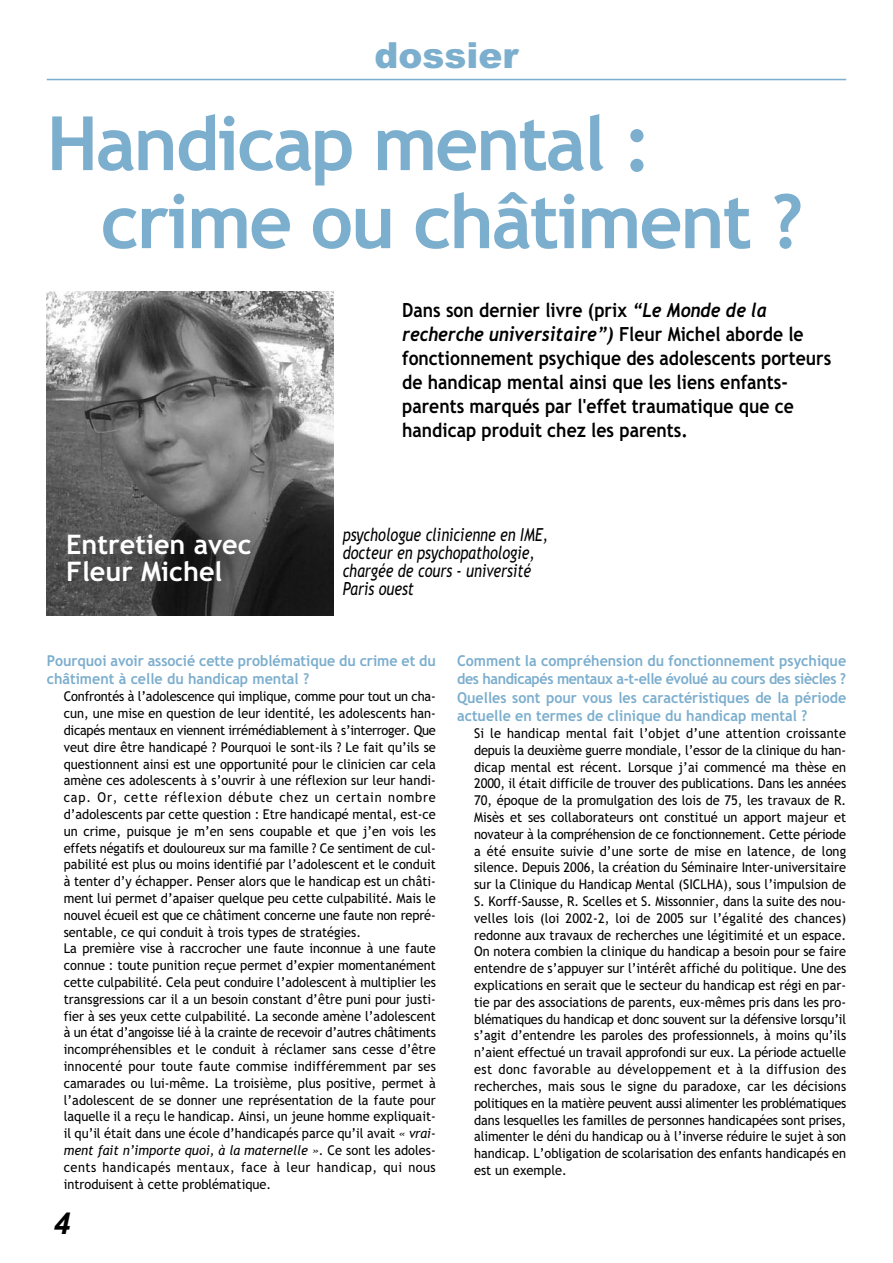
<style>
.page{position:relative;width:893px;height:1263px;background:#fff}
.page>*{position:absolute;margin:0;border:0;box-sizing:border-box;transform-origin:0 0}
.t1{font:700 75px/78px "Trebuchet MS";letter-spacing:-.03em;color:#7caece}
.t2{font:900 36px "Arial";color:#7caece}
.t3{font:italic 700 30px "Arial";color:#000}
.t4{font:700 27px/27px "Trebuchet MS";color:#fff}
.t5{font:700 19.5px/24px "Trebuchet MS";color:#000;scale:.9 1}
.t6{font:italic 700 19.5px "Trebuchet";color:#000;scale:.9 1}
.t7{font:italic 18px/18px "Trebuchet MS";color:#000;scale:.8 1}
.t8{font:700 15px/18.3px "Trebuchet MS";color:#7caece;scale:.95 1}
.t9{font:13.5px/16.8px "Trebuchet MS";color:#000;scale:.95 1}
.s1{font-family:"Trebuchet";font-style:italic}
.s2{font-family:"Trebuchet MS";font-style:normal}
.s3{font-style:italic}
</style>
<div class="page">
<hr style="left:47px;top:79px;width:799px;height:1px;background:#7caece">
<img style="left:47px;top:291px;width:287px;height:324px">
<h2 class="t2" style="left:374px;top:35px;width:145px">dossier</h2>
<h1 class="t1" style="left:101px;top:105px;width:704px;text-indent:-54px">Handicap mental : crime ou châtiment ?</h1>
<h3 class="t4" style="left:66px;top:531px;width:187px">Entretien avec<br>Fleur Michel</h3>
<h3 class="t5" style="left:402px;top:299px;width:407px">Dans son dernier livre (prix <span class="s1">“Le Monde de la</span></h3>
<h3 class="t6" style="left:402px;top:323px;width:448px">recherche universitaire”) <span class="s2">Fleur Michel aborde le</span></h3>
<h3 class="t5" style="left:402px;top:347px;width:478px">fonctionnement psychique des adolescents porteurs de handicap mental ainsi que les liens enfants&shy;parents marqués par l'effet traumatique que ce handicap produit chez les parents.</h3>
<h3 class="t7" style="left:343px;top:525px;width:258px">psychologue clinicienne en IME, docteur en psychopathologie, chargée de cours - université<br>Paris ouest</h3>
<p class="t8" style="left:47px;top:652px;width:411px">Pourquoi avoir associé cette problématique du crime et du châtiment à celle du handicap mental ?</p>
<p class="t9" style="left:64px;top:688px;width:393px">Confrontés à l’adolescence qui implique, comme pour tout un cha&shy;cun, une mise en question de leur identité, les adolescents han&shy;dicapés mentaux en viennent irrémédiablement à s’interroger. Que veut dire être handicapé ? Pourquoi le sont-ils ? Le fait qu’ils se questionnent ainsi est une opportunité pour le clinicien car cela amène ces adolescents à s’ouvrir à une réflexion sur leur handi&shy;cap. Or, cette réflexion débute chez un certain nombre d’adolescents par cette question : Etre handicapé mental, est-ce un crime, puisque je m’en sens coupable et que j’en vois les effets négatifs et douloureux sur ma famille ? Ce sentiment de cul&shy;pabilité est plus ou moins identifié par l’adolescent et le conduit à tenter d’y échapper. Penser alors que le handicap est un châti&shy;ment lui permet d’apaiser quelque peu cette culpabilité. Mais le nouvel écueil est que ce châtiment concerne une faute non repré&shy;sentable, ce qui conduit à trois types de stratégies.<br>La première vise à raccrocher une faute inconnue à une faute connue : toute punition reçue permet d’expier momentanément cette culpabilité. Cela peut conduire l’adolescent à multiplier les transgressions car il a un besoin constant d’être puni pour justi&shy;fier à ses yeux cette culpabilité. La seconde amène l’adolescent à un état d’angoisse lié à la crainte de recevoir d’autres châtiments incompréhensibles et le conduit à réclamer sans cesse d’être innocenté pour toute faute commise indifféremment par ses camarades ou lui-même. La troisième, plus positive, permet à l’adolescent de se donner une représentation de la faute pour laquelle il a reçu le handicap. Ainsi, un jeune homme expliquait&shy;il qu’il était dans une école d’handicapés parce qu’il avait <span class="s3">« vrai&shy;ment fait n’importe quoi, à la maternelle »</span>. Ce sont les adoles&shy;cents handicapés mentaux, face à leur handicap, qui nous introduisent à cette problématique.</p>
<h3 class="t3" style="left:54px;top:1206px;width:18px">4</h3>
<p class="t8" style="left:457px;top:652px;width:411px;text-align:justify">Comment la compréhension du fonctionnement psychique des handicapés mentaux a-t-elle évolué au cours des siècles ?<br>Quelles sont pour vous les caractéristiques de la période actuelle en termes de clinique du handicap mental ?</p>
<p class="t9" style="left:474px;top:725px;width:393px;text-align:justify">Si le handicap mental fait l’objet d’une attention croissante depuis la deuxième guerre mondiale, l’essor de la clinique du han&shy;dicap mental est récent. Lorsque j’ai commencé ma thèse en 2000, il était difficile de trouver des publications. Dans les années 70, époque de la promulgation des lois de 75, les travaux de R.<br>Misès et ses collaborateurs ont constitué un apport majeur et novateur à la compréhension de ce fonctionnement. Cette période a été ensuite suivie d’une sorte de mise en latence, de long silence. Depuis 2006, la création du Séminaire Inter-universitaire sur la Clinique du Handicap Mental (SICLHA), sous l’impulsion de S. Korff-Sausse, R. Scelles et S. Missonnier, dans la suite des nou&shy;velles lois (loi 2002-2, loi de 2005 sur l’égalité des chances) redonne aux travaux de recherches une légitimité et un espace.<br>On notera combien la clinique du handicap a besoin pour se faire entendre de s’appuyer sur l’intérêt affiché du politique. Une des explications en serait que le secteur du handicap est régi en par&shy;tie par des associations de parents, eux-mêmes pris dans les pro&shy;blématiques du handicap et donc souvent sur la défensive lorsqu’il s’agit d’entendre les paroles des professionnels, à moins qu’ils n’aient effectué un travail approfondi sur eux. La période actuelle est donc favorable au développement et à la diffusion des recherches, mais sous le signe du paradoxe, car les décisions politiques en la matière peuvent aussi alimenter les problématiques dans lesquelles les familles de personnes handicapées sont prises, alimenter le déni du handicap ou à l’inverse réduire le sujet à son handicap. L’obligation de scolarisation des enfants handicapés en est un exemple.</p>
</div>
